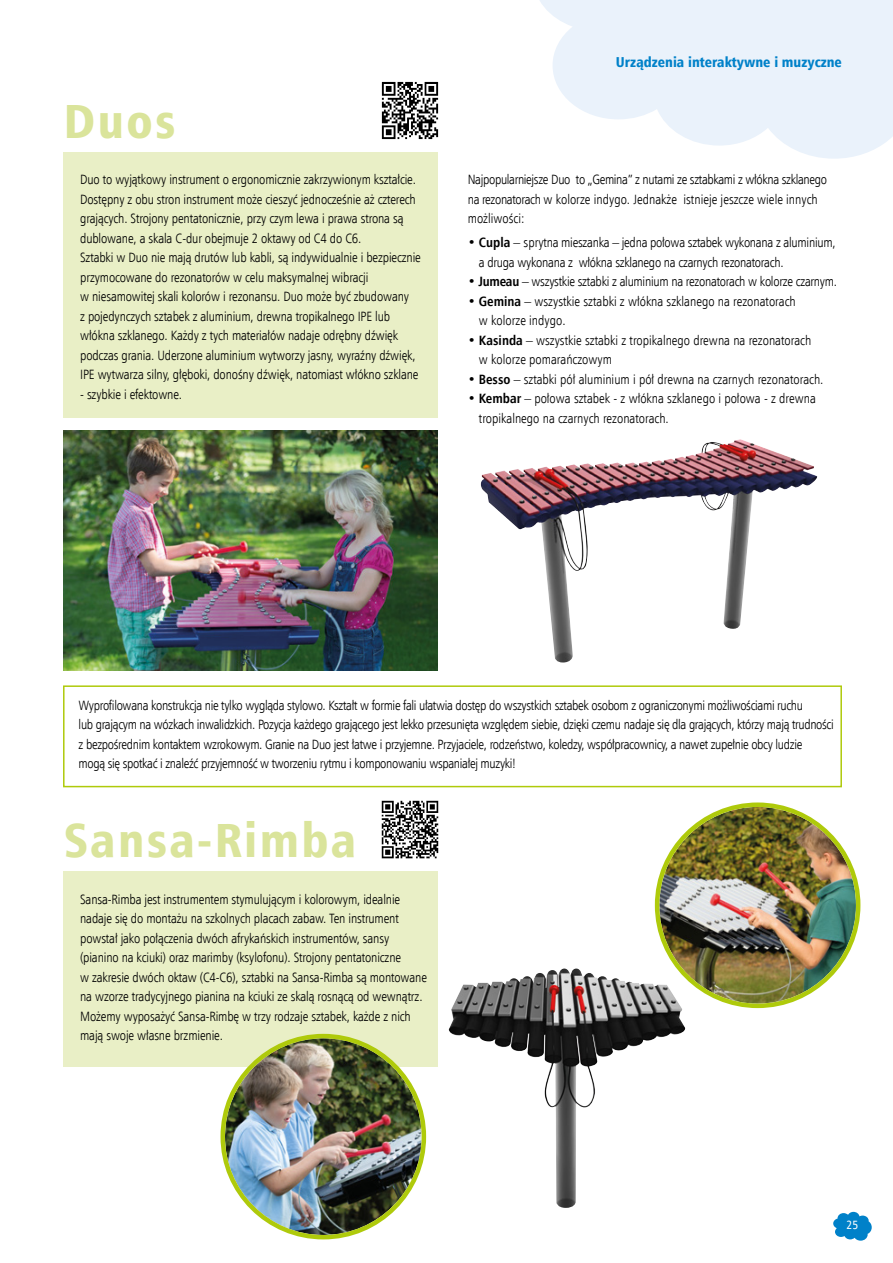
<style>
.page{position:relative;width:893px;height:1263px;background:#fff}
.page>*{position:absolute;margin:0;border:0;box-sizing:border-box;transform-origin:0 0}
.t1{font:48px "Humnst 777 Blk Cn EU";letter-spacing:.05em;color:#dae49b}
.t2{font:14.25px "Humnst 777 Blk Cn EU";color:#0081c9}
.t3{font:13.5px/19.5px "Humnst 777 Lt Cn EU";letter-spacing:-.01em;color:#000}
.t4{font:12px "Humnst 777 Cn EU";color:#fff}
.s1{font-family:"Humnst 777 Cn EU";font-weight:700}
</style>
<div class="page">
<svg style="left:540px;top:0;width:353px;height:159px;fill:#eaf2fb"></svg>
<svg style="left:833px;top:1212px;width:39px;height:29px"></svg>
<img style="left:481px;top:439px;width:336px;height:223px">
<img style="left:449px;top:968px;width:236px;height:240px">
<img style="left:64px;top:430px;width:374px;height:240px">
<div style="left:64px;top:152px;width:374px;height:266px;background:#e9efc6"></div>
<div style="left:64px;top:871px;width:374px;height:196px;background:#e9efc6"></div>
<div style="left:63px;top:685px;width:779px;height:102px;border:2px solid #afca0b"></div>
<img style="left:225px;top:1038px;width:197px;height:197px;border-radius:98px">
<div style="left:221px;top:1034px;width:205px;height:205px;border:4px solid #afca0b;border-radius:50%"></div>
<img style="left:659px;top:807px;width:197px;height:196px;border-radius:98px">
<div style="left:655px;top:802px;width:205px;height:206px;border:4px solid #afca0b;border-radius:50%"></div>
<img style="left:381px;top:81px;width:58px;height:59px">
<img style="left:381px;top:800px;width:58px;height:59px">
<h1 class="t1" style="left:64px;top:91px;width:114px">Duos</h1>
<p class="t3" style="left:80px;top:170px;width:342px">Duo to wyjątkowy instrument o ergonomicznie zakrzywionym kształcie.<br>Dostępny z obu stron instrument może cieszyć jednocześnie aż czterech grających. Strojony pentatonicznie, przy czym lewa i prawa strona są dublowane, a skala C-dur obejmuje 2 oktawy od C4 do C6.<br>Sztabki w Duo nie mają drutów lub kabli, są indywidualnie i bezpiecznie przymocowane do rezonatorów w celu maksymalnej wibracji<br>w niesamowitej skali kolorów i rezonansu. Duo może być zbudowany<br>z pojedynczych sztabek z aluminium, drewna tropikalnego IPE lub włókna szklanego. Każdy z tych materiałów nadaje odrębny dźwięk podczas grania. Uderzone aluminium wytworzy jasny, wyraźny dźwięk, IPE wytwarza silny, głęboki, donośny dźwięk, natomiast włókno szklane</p>
<p class="t3" style="left:80px;top:384px;width:104px">- szybkie i efektowne.</p>
<p class="t2" style="left:616px;top:53px;width:228px">Urządzenia interaktywne i muzyczne</p>
<p class="t3" style="left:468px;top:170px;width:361px">Najpopularniejsze Duo to „Gemina” z nutami ze sztabkami z włókna szklanego na rezonatorach w kolorze indygo. Jednakże istnieje jeszcze wiele innych możliwości:</p>
<p class="t3" style="left:479px;top:232px;width:358px;text-indent:-11px">• <span class="s1">Cupla</span> – sprytna mieszanka – jedna połowa sztabek wykonana z aluminium, a druga wykonana z włókna szklanego na czarnych rezonatorach.</p>
<p class="t3" style="left:468px;top:271px;width:371px">• <span class="s1">Jumeau</span> – wszystkie sztabki z aluminium na rezonatorach w kolorze czarnym.</p>
<p class="t3" style="left:479px;top:291px;width:318px;text-indent:-11px">• <span class="s1">Gemina</span> – wszystkie sztabki z włókna szklanego na rezonatorach w kolorze indygo.</p>
<p class="t3" style="left:479px;top:330px;width:334px;text-indent:-11px">• <span class="s1">Kasinda</span> – wszystkie sztabki z tropikalnego drewna na rezonatorach w kolorze pomarańczowym</p>
<p class="t3" style="left:468px;top:369px;width:357px">• <span class="s1">Besso</span> – sztabki pół aluminium i pół drewna na czarnych rezonatorach.</p>
<p class="t3" style="left:479px;top:388px;width:338px;text-indent:-11px">• <span class="s1">Kembar</span> – połowa sztabek - z włókna szklanego i połowa - z drewna tropikalnego na czarnych rezonatorach.</p>
<p class="t3" style="left:79px;top:695px;width:757px">Wyprofilowana konstrukcja nie tylko wygląda stylowo. Kształt w formie fali ułatwia dostęp do wszystkich sztabek osobom z ograniczonymi możliwościami ruchu<br>lub grającym na wózkach inwalidzkich. Pozycja każdego grającego jest lekko przesunięta względem siebie, dzięki czemu nadaje się dla grających, którzy mają trudności z bezpośrednim kontaktem wzrokowym. Granie na Duo jest łatwe i przyjemne. Przyjaciele, rodzeństwo, koledzy, współpracownicy, a nawet zupełnie obcy ludzie<br>mogą się spotkać i znaleźć przyjemność w tworzeniu rytmu i komponowaniu wspaniałej muzyki!</p>
<h1 class="t1" style="left:64px;top:810px;width:294px">Sansa-Rimba</h1>
<p class="t3" style="left:80px;top:889px;width:348px">Sansa-Rimba jest instrumentem stymulującym i kolorowym, idealnie nadaje się do montażu na szkolnych placach zabaw. Ten instrument powstał jako połączenia dwóch afrykańskich instrumentów, sansy (pianino na kciuki) oraz marimby (ksylofonu). Strojony pentatoniczne<br>w zakresie dwóch oktaw (C4-C6), sztabki na Sansa-Rimba są montowane na wzorze tradycyjnego pianina na kciuki ze skalą rosnącą od wewnątrz.<br>Możemy wyposażyć Sansa-Rimbę w trzy rodzaje sztabek, każde z nich mają swoje własne brzmienie.</p>
<p class="t4" style="left:846px;top:1217px;width:13px">25</p>
</div>
